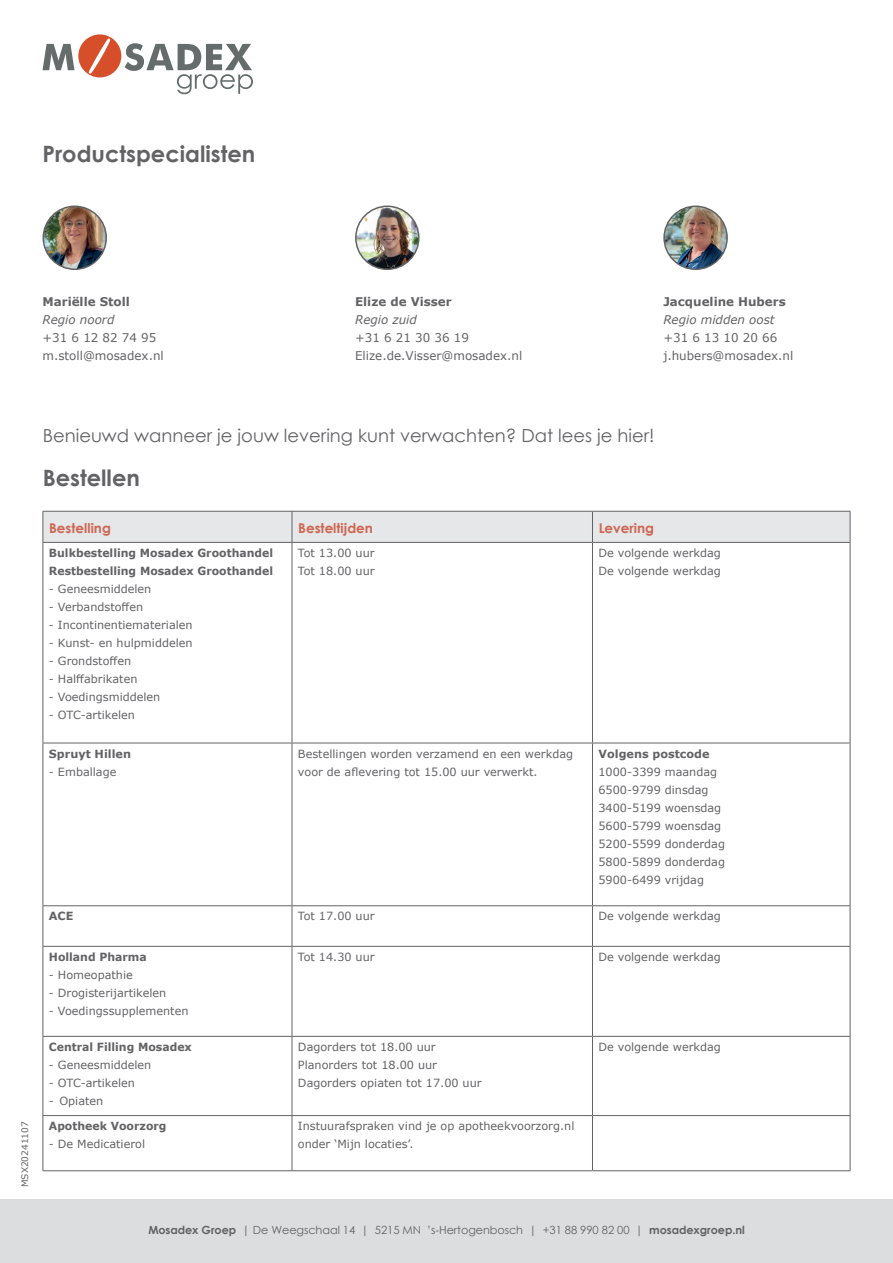
<style>
.page{position:relative;width:893px;height:1263px;background:#fff}
.page>*{position:absolute;margin:0;border:0;box-sizing:border-box;transform-origin:0 0}
.t1{font:700 22.5px "Century Gothic";color:#636366}
.t2{font:18px "Century Gothic";color:#636366}
.t3{font:700 13.5px "Century Gothic";color:#ce6651}
.t4{font:12px/18px "Verdana";color:#636366}
.t5{font:700 12px "Verdana";color:#636366}
.t6{font:italic 12px "Verdana";color:#636366}
.t7{font:11.25px/18px "Verdana";color:#636366}
.t8{font:700 11.25px/18px "Verdana";color:#636366}
.t9{font:11.25px "Century Gothic";letter-spacing:-.005em;color:#636366}
.t10{font:9px "Verdana";color:#636366}
.s1{font-weight:700}
</style>
<div class="page">
<div style="left:0;top:1199px;width:893px;height:64px;background:#dcdddf"></div>
<img style="left:43px;top:206px;width:63px;height:63px;border-radius:31px">
<div style="left:43px;top:206px;width:64px;height:64px;border:2px solid #636366;border-radius:50%"></div>
<img style="left:356px;top:206px;width:63px;height:63px;border-radius:31px">
<div style="left:355px;top:206px;width:65px;height:64px;border:2px solid #636366;border-radius:50%"></div>
<img style="left:664px;top:206px;width:63px;height:63px;border-radius:31px">
<div style="left:663px;top:206px;width:65px;height:64px;border:2px solid #636366;border-radius:50%"></div>
<svg style="left:43px;top:34px;width:210px;height:60px"></svg>
<div style="left:44px;top:512px;width:806px;height:30px;background:#e6e7e9"></div>
<hr style="left:43px;top:511px;width:249px;height:1px;background:#636366">
<hr style="left:43px;top:512px;width:1px;height:30px;background:#636366">
<hr style="left:292px;top:511px;width:300px;height:1px;background:#636366">
<hr style="left:292px;top:512px;width:1px;height:30px;background:#636366">
<hr style="left:592px;top:511px;width:258px;height:1px;background:#636366">
<hr style="left:592px;top:512px;width:1px;height:30px;background:#636366">
<hr style="left:850px;top:512px;width:1px;height:30px;background:#636366">
<hr style="left:43px;top:542px;width:249px;height:1px;background:#636366">
<hr style="left:43px;top:543px;width:1px;height:200px;background:#636366">
<hr style="left:292px;top:542px;width:300px;height:1px;background:#636366">
<hr style="left:292px;top:543px;width:1px;height:200px;background:#636366">
<hr style="left:592px;top:542px;width:258px;height:1px;background:#636366">
<hr style="left:592px;top:543px;width:1px;height:200px;background:#636366">
<hr style="left:850px;top:543px;width:1px;height:200px;background:#636366">
<hr style="left:43px;top:743px;width:249px;height:1px;background:#636366">
<hr style="left:43px;top:743px;width:1px;height:162px;background:#636366">
<hr style="left:292px;top:743px;width:300px;height:1px;background:#636366">
<hr style="left:292px;top:743px;width:1px;height:162px;background:#636366">
<hr style="left:592px;top:743px;width:258px;height:1px;background:#636366">
<hr style="left:592px;top:743px;width:1px;height:162px;background:#636366">
<hr style="left:850px;top:743px;width:1px;height:162px;background:#636366">
<hr style="left:43px;top:905px;width:249px;height:1px;background:#636366">
<hr style="left:43px;top:906px;width:1px;height:40px;background:#636366">
<hr style="left:292px;top:905px;width:300px;height:1px;background:#636366">
<hr style="left:292px;top:906px;width:1px;height:40px;background:#636366">
<hr style="left:592px;top:905px;width:258px;height:1px;background:#636366">
<hr style="left:592px;top:906px;width:1px;height:40px;background:#636366">
<hr style="left:850px;top:906px;width:1px;height:40px;background:#636366">
<hr style="left:43px;top:946px;width:249px;height:1px;background:#636366">
<hr style="left:43px;top:947px;width:1px;height:89px;background:#636366">
<hr style="left:292px;top:946px;width:300px;height:1px;background:#636366">
<hr style="left:292px;top:947px;width:1px;height:89px;background:#636366">
<hr style="left:592px;top:946px;width:258px;height:1px;background:#636366">
<hr style="left:592px;top:947px;width:1px;height:89px;background:#636366">
<hr style="left:850px;top:947px;width:1px;height:89px;background:#636366">
<hr style="left:43px;top:1036px;width:249px;height:1px;background:#636366">
<hr style="left:43px;top:1037px;width:1px;height:78px;background:#636366">
<hr style="left:292px;top:1036px;width:300px;height:1px;background:#636366">
<hr style="left:292px;top:1037px;width:1px;height:78px;background:#636366">
<hr style="left:592px;top:1036px;width:258px;height:1px;background:#636366">
<hr style="left:592px;top:1037px;width:1px;height:78px;background:#636366">
<hr style="left:850px;top:1037px;width:1px;height:78px;background:#636366">
<hr style="left:43px;top:1115px;width:249px;height:1px;background:#636366">
<hr style="left:43px;top:1116px;width:1px;height:54px;background:#636366">
<hr style="left:292px;top:1115px;width:300px;height:1px;background:#636366">
<hr style="left:292px;top:1116px;width:1px;height:54px;background:#636366">
<hr style="left:592px;top:1115px;width:258px;height:1px;background:#636366">
<hr style="left:592px;top:1116px;width:1px;height:54px;background:#636366">
<hr style="left:850px;top:1116px;width:1px;height:54px;background:#636366">
<hr style="left:43px;top:1170px;width:249px;height:1px;background:#636366">
<hr style="left:292px;top:1170px;width:300px;height:1px;background:#636366">
<hr style="left:592px;top:1170px;width:258px;height:1px;background:#636366">
<h1 class="t1" style="left:43px;top:137px;width:214px">Productspecialisten</h1>
<p class="t5" style="left:43px;top:293px;width:89px">Mariëlle Stoll</p>
<p class="t6" style="left:43px;top:311px;width:73px">Regio noord</p>
<p class="t4" style="left:43px;top:329px;width:123px">+31 6 12 82 74 95 m.stoll@mosadex.nl</p>
<p class="t5" style="left:355px;top:293px;width:98px">Elize de Visser</p>
<p class="t6" style="left:355px;top:311px;width:63px">Regio zuid</p>
<p class="t4" style="left:355px;top:329px;width:169px">+31 6 21 30 36 19<br>Elize.de.Visser@mosadex.nl</p>
<p class="t5" style="left:663px;top:293px;width:124px">Jacqueline Hubers</p>
<p class="t6" style="left:663px;top:311px;width:113px">Regio midden oost</p>
<p class="t4" style="left:663px;top:329px;width:131px">+31 6 13 10 20 66 j.hubers@mosadex.nl</p>
<p class="t10" style="left:19px;top:1187px;width:67px;rotate:-90deg">MSX20241107</p>
<h2 class="t2" style="left:43px;top:423px;width:613px">Benieuwd wanneer je jouw levering kunt verwachten? Dat lees je hier!</h2>
<h1 class="t1" style="left:43px;top:461px;width:99px">Bestellen</h1>
<p class="t3" style="left:49px;top:518px;width:63px">Bestelling</p>
<p class="t3" style="left:298px;top:518px;width:76px">Besteltijden</p>
<p class="t3" style="left:599px;top:518px;width:57px">Levering</p>
<p class="t8" style="left:49px;top:544px;width:226px">Bulkbestelling Mosadex Groothandel<br>Restbestelling Mosadex Groothandel</p>
<p class="t7" style="left:49px;top:580px;width:104px">- Geneesmiddelen</p>
<p class="t7" style="left:49px;top:598px;width:96px">- Verbandstoffen</p>
<p class="t7" style="left:49px;top:616px;width:145px">- Incontinentiematerialen</p>
<p class="t7" style="left:49px;top:634px;width:145px">- Kunst- en hulpmiddelen</p>
<p class="t7" style="left:49px;top:652px;width:84px">- Grondstoffen</p>
<p class="t7" style="left:49px;top:670px;width:90px">- Halffabrikaten</p>
<p class="t7" style="left:49px;top:688px;width:113px">- Voedingsmiddelen</p>
<p class="t7" style="left:49px;top:706px;width:88px">- OTC-artikelen</p>
<p class="t7" style="left:298px;top:544px;width:78px">Tot 13.00 uur<br>Tot 18.00 uur</p>
<p class="t7" style="left:598px;top:544px;width:124px">De volgende werkdag<br>De volgende werkdag</p>
<p class="t8" style="left:49px;top:744px;width:84px">Spruyt Hillen</p>
<p class="t7" style="left:49px;top:762px;width:69px">- Emballage</p>
<p class="t7" style="left:298px;top:744px;width:277px">Bestellingen worden verzamend en een werkdag voor de aflevering tot 15.00 uur verwerkt.</p>
<p class="t8" style="left:598px;top:744px;width:113px">Volgens postcode</p>
<p class="t7" style="left:598px;top:762px;width:128px">1000-3399 maandag<br>6500-9799 dinsdag<br>3400-5199 woensdag<br>5600-5799 woensdag<br>5200-5599 donderdag<br>5800-5899 donderdag<br>5900-6499 vrijdag</p>
<p class="t8" style="left:49px;top:907px;width:26px">ACE</p>
<p class="t7" style="left:298px;top:907px;width:78px">Tot 17.00 uur</p>
<p class="t7" style="left:598px;top:907px;width:124px">De volgende werkdag</p>
<p class="t8" style="left:49px;top:947px;width:99px">Holland Pharma</p>
<p class="t7" style="left:49px;top:966px;width:85px">- Homeopathie</p>
<p class="t7" style="left:49px;top:984px;width:119px">- Drogisterijartikelen</p>
<p class="t7" style="left:49px;top:1002px;width:141px">- Voedingssupplementen</p>
<p class="t7" style="left:298px;top:948px;width:78px">Tot 14.30 uur</p>
<p class="t7" style="left:598px;top:948px;width:124px">De volgende werkdag</p>
<p class="t8" style="left:49px;top:1037px;width:144px">Central Filling Mosadex</p>
<p class="t7" style="left:49px;top:1056px;width:104px">- Geneesmiddelen</p>
<p class="t7" style="left:49px;top:1074px;width:88px">- OTC-artikelen</p>
<p class="t7" style="left:49px;top:1092px;width:56px">- Opiaten</p>
<p class="t8" style="left:49px;top:1117px;width:119px">Apotheek Voorzorg</p>
<p class="t7" style="left:49px;top:1135px;width:98px">- De Medicatierol</p>
<p class="t7" style="left:298px;top:1038px;width:185px">Dagorders tot 18.00 uur<br>Planorders tot 18.00 uur<br>Dagorders opiaten tot 17.00 uur</p>
<p class="t7" style="left:598px;top:1038px;width:124px">De volgende werkdag</p>
<p class="t7" style="left:298px;top:1117px;width:278px">Instuurafspraken vind je op apotheekvoorzorg.nl onder ‘Mijn locaties’.</p>
<p class="t9" style="left:148px;top:1222px;width:598px"><span class="s1">Mosadex Groep</span> | De Weegschaal 14 | 5215 MN ’s-Hertogenbosch | +31 88 990 82 00 | <span class="s1">mosadexgroep.nl</span></p>
</div>
